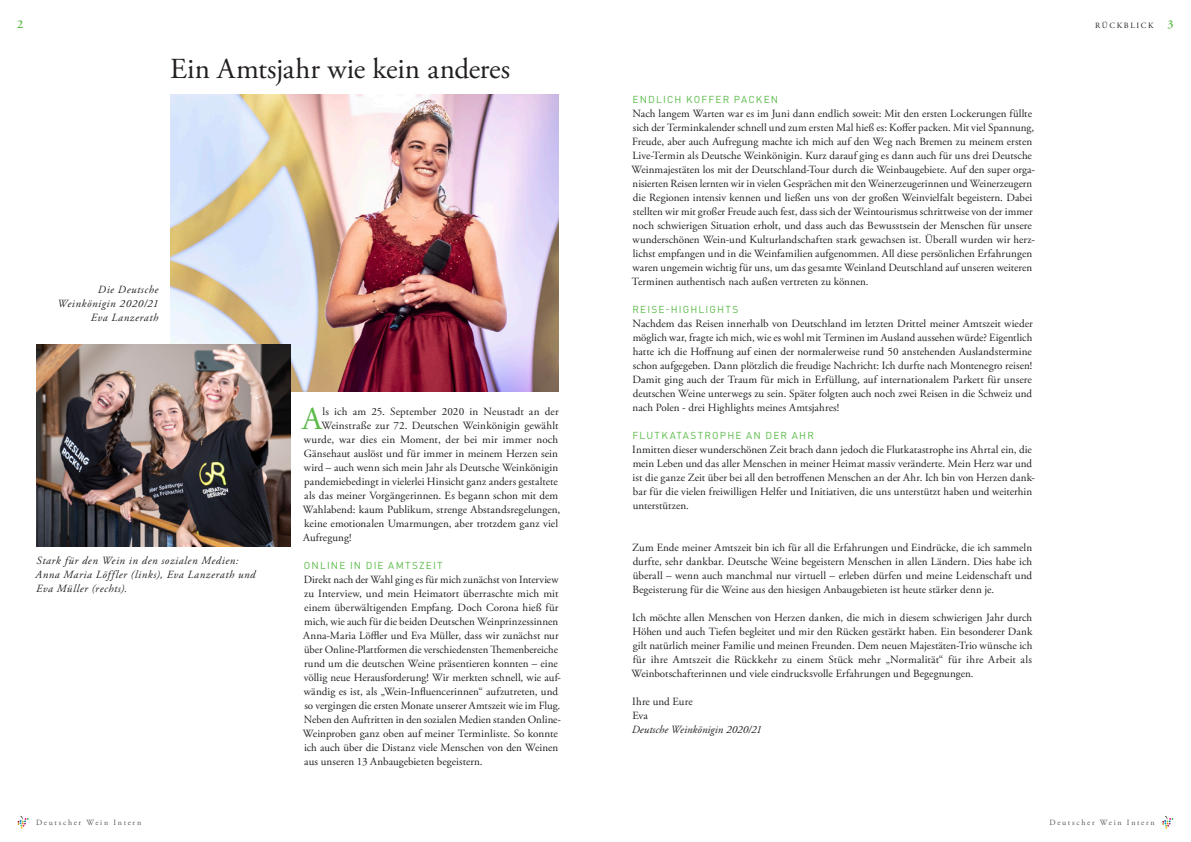
<style>
.page{position:relative;width:1191px;height:842px;background:#fff}
.page>*{position:absolute;margin:0;border:0;box-sizing:border-box;transform-origin:0 0}
.Copy{font:32.1px "Adobe Garamond Pro";color:#59ba47}
.HL{font:29px "Adobe Garamond Pro";letter-spacing:-.005em;color:#231f20}
.t1{font:600 12px "Adobe Garamond Pro";color:#59ba47}
.Copy-2{font:11px/14px "Adobe Garamond Pro";letter-spacing:.005em;color:#231f20}
.BU{font:italic 11px/14px "Adobe Garamond Pro";letter-spacing:.055em;color:#231f20;text-align:right}
.Copy-3{font:italic 11px/14px "Adobe Garamond Pro";color:#231f20}
.Copy-4{font:10px "DIN Pro";letter-spacing:.115em;color:#59ba47}
.t2{font:8px "Adobe Garamond Pro";letter-spacing:.21em;color:#57585a}
.t3{font:8px "Adobe Garamond Pro";letter-spacing:.215em;color:#231f20}
.s1{font-style:normal}
</style>
<div class="page">
<svg style="left:17px;top:816px;width:12px;height:13px"></svg>
<svg style="left:1162px;top:816px;width:11px;height:13px"></svg>
<img style="left:170px;top:95px;width:388px;height:296px">
<img style="left:37px;top:344px;width:253px;height:202px">
<p class="t1" style="left:17px;top:18px;width:8px">2</p>
<p class="HL" style="left:170px;top:51px;width:341px">Ein Amtsjahr wie kein anderes</p>
<p class="BU" style="left:58px;top:283px;width:102px">Die Deutsche<br>Weinkönigin 2020/21<br>Eva Lanzerath</p>
<p class="BU" style="left:36px;top:553px;width:221px;text-align:left">Stark für den Wein in den sozialen Medien:<br>Anna Maria Löffler (links), Eva Lanzerath und<br>Eva Müller (rechts).</p>
<p class="t2" style="left:36px;top:818px;width:107px">Deutscher Wein Intern</p>
<p class="Copy" style="left:302px;top:399px;width:22px">A</p>
<p class="Copy-2" style="left:322px;top:405px;width:238px">ls ich am 25. September 2020 in Neustadt an der</p>
<p class="Copy-2" style="left:321px;top:419px;width:239px">Weinstraße zur 72. Deutschen Weinkönigin gewählt</p>
<p class="Copy-2" style="left:304px;top:433px;width:256px">wurde, war dies ein Moment, der bei mir immer noch</p>
<p class="Copy-2" style="left:304px;top:447px;width:256px">Gänsehaut auslöst und für immer in meinem Herzen sein</p>
<p class="Copy-2" style="left:304px;top:461px;width:256px">wird – auch wenn sich mein Jahr als Deutsche Weinkönigin</p>
<p class="Copy-2" style="left:304px;top:475px;width:255px">pandemiebedingt in vielerlei Hinsicht ganz anders gestaltete</p>
<p class="Copy-2" style="left:304px;top:489px;width:255px">als das meiner Vorgängerinnen. Es begann schon mit dem</p>
<p class="Copy-2" style="left:303px;top:503px;width:259px">Wahlabend: kaum Publikum, strenge Abstandsregelungen,</p>
<p class="Copy-2" style="left:304px;top:517px;width:255px">keine emotionalen Umarmungen, aber trotzdem ganz viel</p>
<p class="Copy-2" style="left:303px;top:531px;width:50px">Aufregung!</p>
<p class="Copy-4" style="left:304px;top:557px;width:140px">ONLINE IN DIE AMTSZEIT</p>
<p class="Copy-2" style="left:303px;top:573px;width:260px">Direkt nach der Wahl ging es für mich zunächst von Interview zu Interview, und mein Heimatort überraschte mich mit einem überwältigenden Empfang. Doch Corona hieß für mich, wie auch für die beiden Deutschen Weinprinzessinnen Anna-Maria Löffler und Eva Müller, dass wir zunächst nur über Online-Plattformen die verschiedensten Themenbereiche rund um die deutschen Weine präsentieren konnten – eine völlig neue Herausforderung! Wir merkten schnell, wie auf&shy;wändig es ist, als „Wein-Influencerinnen“ aufzutreten, und so vergingen die ersten Monate unserer Amtszeit wie im Flug.<br>Neben den Auftritten in den sozialen Medien standen Online-Weinproben ganz oben auf meiner Terminliste. So konnte ich auch über die Distanz viele Menschen von den Weinen aus unseren 13 Anbaugebieten begeistern.</p>
<p class="Copy-4" style="left:632px;top:91px;width:147px">ENDLICH KOFFER PACKEN</p>
<p class="Copy-2" style="left:631px;top:107px;width:405px">Nach langem Warten war es im Juni dann endlich soweit: Mit den ersten Lockerungen füllte sich der Terminkalender schnell und zum ersten Mal hieß es: Koffer packen. Mit viel Spannung, Freude, aber auch Aufregung machte ich mich auf den Weg nach Bremen zu meinem ersten Live-Termin als Deutsche Weinkönigin. Kurz darauf ging es dann auch für uns drei Deutsche Weinmajestäten los mit der Deutschland-Tour durch die Weinbaugebiete. Auf den super orga&shy;nisierten Reisen lernten wir in vielen Gesprächen mit den Weinerzeugerinnen und Weinerzeugern die Regionen intensiv kennen und ließen uns von der großen Weinvielfalt begeistern. Dabei stellten wir mit großer Freude auch fest, dass sich der Weintourismus schrittweise von der immer noch schwierigen Situation erholt, und dass auch das Bewusstsein der Menschen für unsere wunderschönen Wein-und Kulturlandschaften stark gewachsen ist. Überall wurden wir herz&shy;lichst empfangen und in die Weinfamilien aufgenommen. All diese persönlichen Erfahrungen waren ungemein wichtig für uns, um das gesamte Weinland Deutschland auf unseren weiteren Terminen authentisch nach außen vertreten zu können.</p>
<p class="Copy-4" style="left:632px;top:301px;width:107px">REISE-HIGHLIGHTS</p>
<p class="Copy-2" style="left:632px;top:317px;width:402px;text-align:justify">Nachdem das Reisen innerhalb von Deutschland im letzten Drittel meiner Amtszeit wieder möglich war, fragte ich mich, wie es wohl mit Terminen im Ausland aussehen würde? Eigentlich hatte ich die Hoffnung auf einen der normalerweise rund 50 anstehenden Auslandstermine schon aufgegeben. Dann plötzlich die freudige Nachricht: Ich durfte nach Montenegro reisen!<br>Damit ging auch der Traum für mich in Erfüllung, auf internationalem Parkett für unsere deutschen Weine unterwegs zu sein. Später folgten auch noch zwei Reisen in die Schweiz und nach Polen - drei Highlights meines Amtsjahres!</p>
<p class="Copy-4" style="left:632px;top:427px;width:183px">FLUTKATASTROPHE AN DER AHR</p>
<p class="Copy-2" style="left:632px;top:443px;width:404px">Inmitten dieser wunderschönen Zeit brach dann jedoch die Flutkatastrophe ins Ahrtal ein, die mein Leben und das aller Menschen in meiner Heimat massiv veränderte. Mein Herz war und ist die ganze Zeit über bei all den betroffenen Menschen an der Ahr. Ich bin von Herzen dank&shy;bar für die vielen freiwilligen Helfer und Initiativen, die uns unterstützt haben und weiterhin unterstützen.</p>
<p class="Copy-2" style="left:632px;top:541px;width:401px;text-align:justify">Zum Ende meiner Amtszeit bin ich für all die Erfahrungen und Eindrücke, die ich sammeln durfte, sehr dankbar. Deutsche Weine begeistern Menschen in allen Ländern. Dies habe ich überall – wenn auch manchmal nur virtuell – erleben dürfen und meine Leidenschaft und Begeisterung für die Weine aus den hiesigen Anbaugebieten ist heute stärker denn je.</p>
<p class="Copy-2" style="left:631px;top:611px;width:402px;text-align:justify">Ich möchte allen Menschen von Herzen danken, die mich in diesem schwierigen Jahr durch Höhen und auch Tiefen begleitet und mir den Rücken gestärkt haben. Ein besonderer Dank gilt natürlich meiner Familie und meinen Freunden. Dem neuen Majestäten-Trio wünsche ich für ihre Amtszeit die Rückkehr zu einem Stück mehr „Normalität“ für ihre Arbeit als Weinbotschafterinnen und viele eindrucksvolle Erfahrungen und Begegnungen.</p>
<p class="Copy-2" style="left:632px;top:695px;width:62px">Ihre und Eure</p>
<p class="Copy-3" style="left:631px;top:709px;width:131px"><span class="s1">Eva<br></span>Deutsche Weinkönigin 2020/21</p>
<p class="t3" style="left:1095px;top:21px;width:60px">RÜCKBLICK</p>
<p class="t1" style="left:1167px;top:18px;width:8px">3</p>
<p class="t2" style="left:1049px;top:818px;width:107px">Deutscher Wein Intern</p>
</div>
